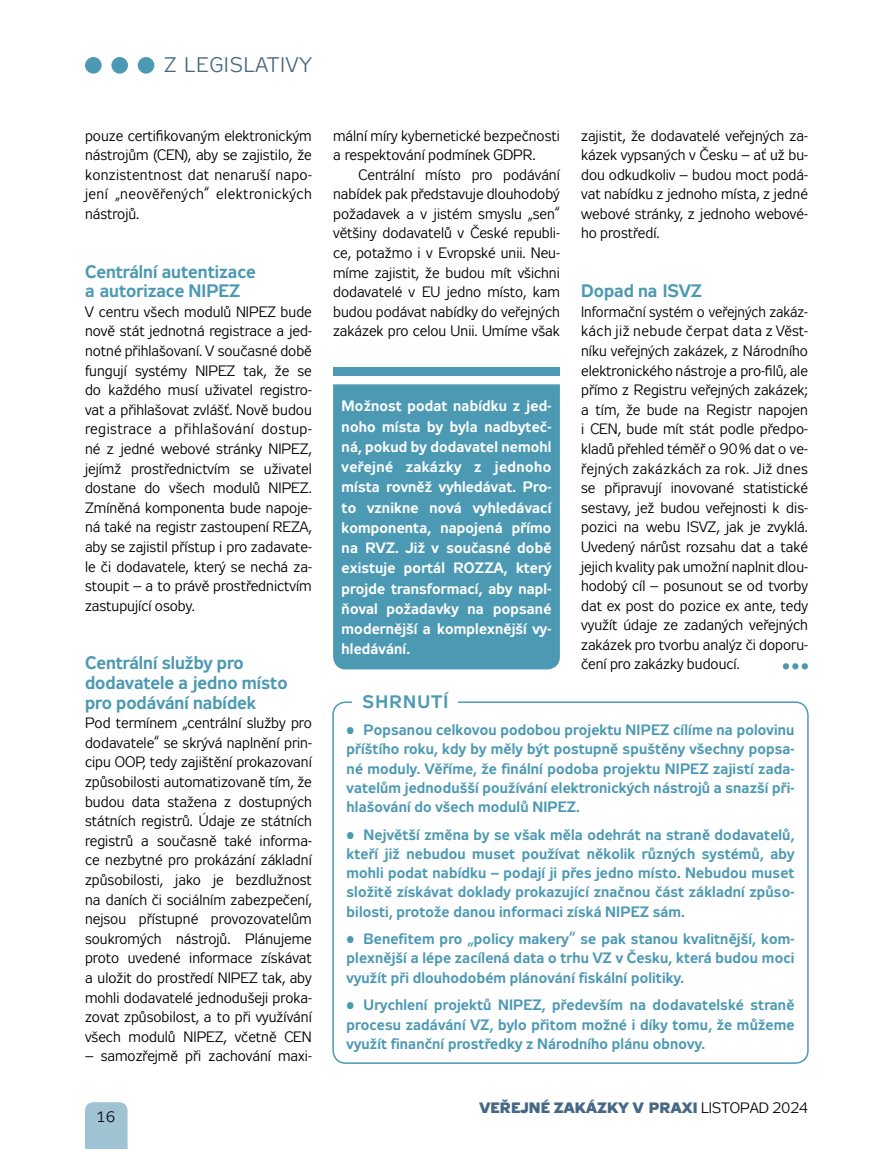
<style>
.page{position:relative;width:893px;height:1149px;background:#fff}
.page>*{position:absolute;margin:0;border:0;box-sizing:border-box;transform-origin:0 0}
.t1{font:21px "Zeppelin 31";letter-spacing:.06em;color:#466884}
.t2{font:700 18px/19.5px "Zeppelin 31";color:#4c99b3}
.t3{font:15px/19.6px "Zeppelin 31";color:#000;text-align:justify}
.t4{font:700 15px/19.2px "Zeppelin 31";letter-spacing:.01em;color:#4c99b3;text-align:justify}
.t5{font:700 15px/20.2px "Zeppelin 31";letter-spacing:.01em;color:#fff;text-align:justify}
.t6{font:700 15px "Zeppelin 33";letter-spacing:.01em;color:#466884}
.s1{font-family:"Zeppelin 31";font-weight:400;color:#000}
</style>
<div class="page">
<div style="left:85px;top:1102px;width:43px;height:46px;background:#9fc3d3"></div>
<div style="left:138px;top:57px;width:16px;height:17px;background:#4c99b3;border-radius:50%"></div>
<div style="left:111px;top:57px;width:17px;height:17px;background:#4c99b3;border-radius:50%"></div>
<div style="left:85px;top:57px;width:17px;height:17px;background:#4c99b3;border-radius:50%"></div>
<svg style="left:783px;top:663px;width:25px;height:6px"></svg>
<div style="left:332px;top:701px;width:477px;height:362px;border:2px solid #4c99b3;border-radius:13px"></div>
<div style="left:352px;top:689px;width:106px;height:23px;background:#fff"></div>
<div style="left:333px;top:384px;width:227px;height:285px;background:#4c99b3"></div>
<div style="left:333px;top:367px;width:227px;height:8px;background:#4c99b3"></div>
<h1 class="t1" style="left:164px;top:54px;width:149px">z legislativy</h1>
<p class="t3" style="left:85px;top:126px;width:228px">pouze certifikovaným elektronickým nástrojům (CEN), aby se zajistilo, že konzistentnost dat nenaruší napo&shy;jení „neověřených“ elektronických nástrojů.</p>
<p class="t2" style="left:85px;top:263px;width:172px">Centrální autentizace a autorizace NIPEZ</p>
<p class="t3" style="left:85px;top:302px;width:170px">V centru všech modulů NIPEZ</p>
<p class="t3" style="left:85px;top:302px;width:228px;text-indent:196px">bude nově stát jednotná registrace a jed&shy;notné přihlašovaní. V současné době fungují systémy NIPEZ</p>
<p class="t3" style="left:85px;top:361px;width:228px;text-indent:159px">tak, že se do každého musí uživatel registro&shy;vat a přihlašovat zvlášť. Nově budou registrace a přihlašování dostup&shy;né z jedné webové stránky NIPEZ</p>
<p class="t3" style="left:85px;top:439px;width:228px;text-indent:223px">, jejímž prostřednictvím se uživatel dostane do všech modulů NIPEZ</p>
<p class="t3" style="left:85px;top:478px;width:228px;text-indent:224px">.<br>Zmíněná komponenta bude napoje&shy;ná také na registr zastoupení REZA, aby se zajistil přístup i pro zadavate&shy;le či dodavatele, který se nechá za&shy;stoupit – a to právě prostřednictvím zastupující osoby.</p>
<p class="t2" style="left:85px;top:654px;width:204px">Centrální služby pro dodavatele a jedno místo pro podávání nabídek</p>
<p class="t3" style="left:85px;top:713px;width:228px">Pod termínem „centrální služby pro dodavatele“ se skrývá naplnění prin&shy;cipu OOP, tedy zajištění prokazovaní způsobilosti automatizovaně tím, že budou data stažena z dostupných státních registrů. Údaje ze státních registrů a současně také informa&shy;ce nezbytné pro prokázání základní způsobilosti, jako je bezdlužnost na daních či sociálním zabezpečení, nejsou přístupné provozovatelům soukromých nástrojů. Plánujeme proto uvedené informace získávat a uložit do prostředí NIPEZ</p>
<p class="t3" style="left:85px;top:967px;width:228px;text-indent:177px">tak, aby mohli dodavatelé jednodušeji proka&shy;zovat způsobilost, a to při využívání všech modulů NIPEZ</p>
<p class="t3" style="left:224px;top:1026px;width:90px">, včetně CEN</p>
<p class="t3" style="left:85px;top:1046px;width:228px">– samozřejmě při zachování maxi-</p>
<p class="t3" style="left:96px;top:1106px;width:20px">16</p>
<p class="t3" style="left:333px;top:126px;width:228px">mální míry kybernetické bezpečnosti a respektování podmínek GDP</p>
<p class="t3" style="left:523px;top:145px;width:14px">R.</p>
<p class="t3" style="left:359px;top:165px;width:203px">Centrální místo pro podávání</p>
<p class="t3" style="left:333px;top:184px;width:228px">nabídek pak představuje dlouhodobý</p>
<p class="t3" style="left:333px;top:204px;width:228px">požadavek a v jistém smyslu „sen“</p>
<p class="t3" style="left:333px;top:224px;width:228px">většiny dodavatelů v České republi-</p>
<p class="t3" style="left:333px;top:243px;width:228px">ce, potažmo i v Evropské unii. Neu-</p>
<p class="t3" style="left:333px;top:263px;width:228px">míme zajistit, že budou mít všichni</p>
<p class="t3" style="left:333px;top:282px;width:228px">dodavatelé v EU jedno místo, kam</p>
<p class="t3" style="left:333px;top:302px;width:228px">budou podávat nabídky do veřejných</p>
<p class="t3" style="left:333px;top:321px;width:228px">zakázek pro celou Unii. Umíme však</p>
<p class="t5" style="left:342px;top:397px;width:211px">Možnost podat nabídku z jed&shy;noho místa by byla nadbyteč&shy;ná, pokud by dodavatel nemohl veřejné zakázky z jednoho místa rovněž vyhledávat. Pro&shy;to vznikne nová vyhledávací komponenta, napojená přímo na RVZ. Již v současné době existuje portál ROZZA, který projde transformací, aby napl&shy;ňoval požadavky na popsané modernější a komplexnější vy&shy;hledávání.</p>
<p class="t2" style="left:363px;top:692px;width:87px">Shrnutí</p>
<p class="t3" style="left:581px;top:126px;width:228px">zajistit, že dodavatelé veřejných za&shy;kázek vypsaných v Česku – ať už bu&shy;dou odkudkoliv – budou moct podá&shy;vat nabídku z jednoho místa, z jedné webové stránky, z jednoho webové&shy;ho prostředí.</p>
<p class="t2" style="left:581px;top:282px;width:122px">Dopad na ISVZ</p>
<p class="t3" style="left:581px;top:302px;width:228px">Informační systém o veřejných zakáz&shy;kách již nebude čerpat data z Věst&shy;níku veřejných zakázek, z Národního elektronického nástroje a pro-filů, ale přímo z Registru veřejných zakázek; a tím, že bude na Registr napojen i CEN, bude mít stát podle předpo&shy;kladů přehled téměř o 90% dat o ve&shy;řejných zakázkách za rok. Již dnes se připravují inovované statistické sestavy, jež budou veřejnosti k dis&shy;pozici na webu ISVZ</p>
<p class="t3" style="left:581px;top:517px;width:229px;text-indent:135px">, jak je zvyklá.<br>Uvedený nárůst rozsahu dat a také jejich kvality pak umožní naplnit dlou&shy;hodobý cíl – posunout se od tvorby dat ex post do pozice ex ante, tedy využít údaje ze zadaných veřejných zakázek pro tvorbu analýz či doporu&shy;čení pro zakázky budoucí.</p>
<p class="t4" style="left:347px;top:721px;width:449px">• Popsanou celkovou podobou projektu NIPEZ cílíme na polovinu příštího roku, kdy by měly být postupně spuštěny všechny popsa&shy;né moduly. Věříme, že finální podoba projektu NIPEZ zajistí zada&shy;vatelům jednodušší používání elektronických nástrojů a snazší při&shy;hlašování do všech modulů NIPEZ.</p>
<p class="t4" style="left:347px;top:825px;width:449px">• Největší změna by se však měla odehrát na straně dodavatelů, kteří již nebudou muset používat několik různých systémů, aby mohli podat nabídku – podají ji přes jedno místo. Nebudou muset složitě získávat doklady prokazující značnou část základní způso&shy;bilosti, protože danou informaci získá NIPEZ sám.</p>
<p class="t4" style="left:347px;top:930px;width:449px">• Benefitem pro „policy makery“ se pak stanou kvalitnější, kom&shy;plexnější a lépe zacílená data o trhu VZ v Česku, která budou moci využít při dlouhodobém plánování fiskální politiky.</p>
<p class="t4" style="left:347px;top:996px;width:449px">• Urychlení projektů NIPEZ, především na dodavatelské straně procesu zadávání VZ, bylo přitom možné i díky tomu, že můžeme využít finanční prostředky z Národního plánu obnovy.</p>
<p class="t6" style="left:480px;top:1098px;width:330px">VEŘEJNÉ ZAKÁZKY V PRAXI <span class="s1">listopad 2024</span></p>
</div>
